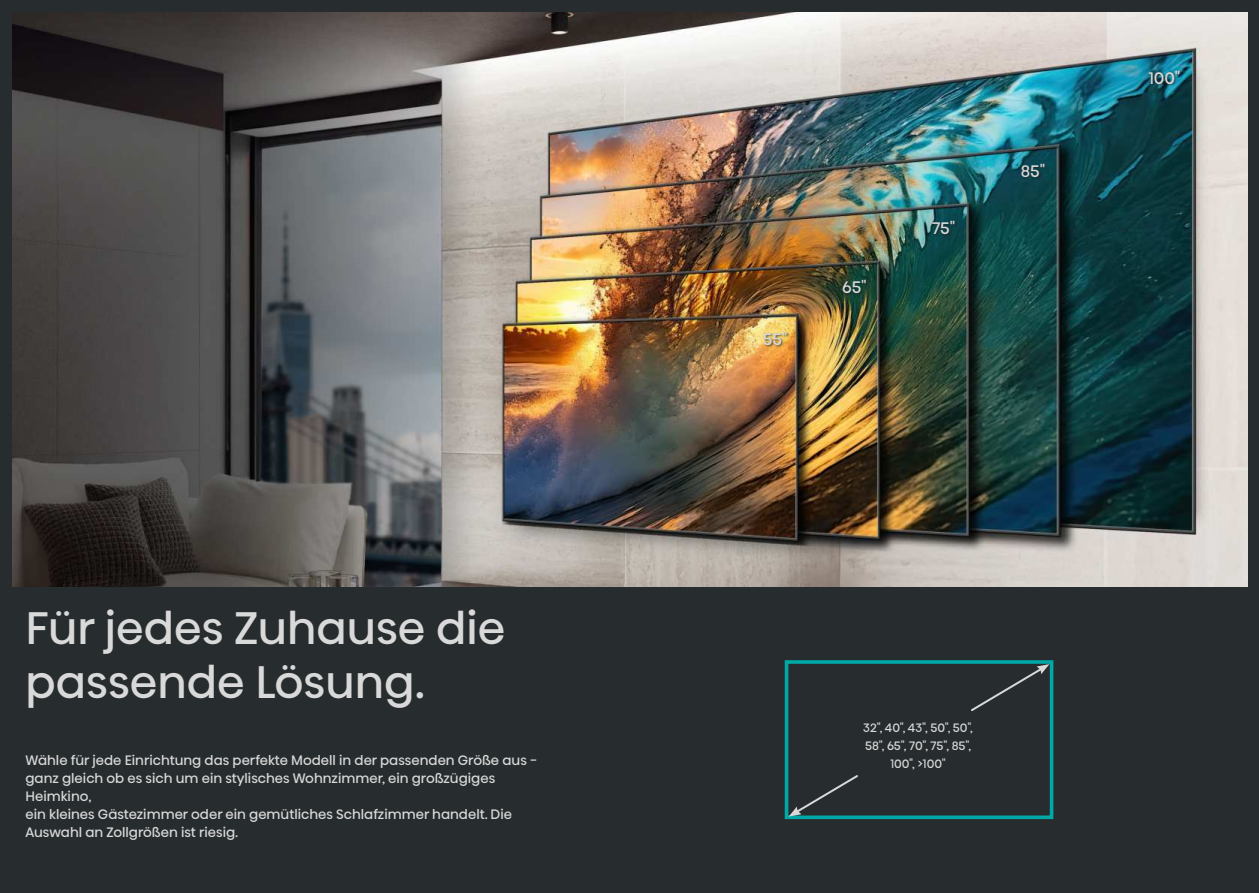
<style>
.page{position:relative;width:1259px;height:893px;background:#fff}
.page>*{position:absolute;margin:0;border:0;box-sizing:border-box;transform-origin:0 0}
.t1{font:45px/54px "Hisense Alfabet";color:#d8d9d8}
.t2{font:16.5px "Hisense Alfabet";color:#d8d9d8}
.t3{font:13.5px/18px "Hisense Alfabet";color:#d8d9d8}
.t4{font:12px/18px "Hisense Alfabet";color:#d8d9d8;text-align:center}
</style>
<div class="page">
<div style="left:629px;top:0;width:630px;height:893px;background:#272c2e"></div>
<div style="left:0;top:0;width:629px;height:893px;background:#272c2e"></div>
<img style="left:13px;top:13px;width:1234px;height:574px">
<div style="left:763px;top:331px;width:27px;height:17px;background:#231f20;opacity:.75"></div>
<div style="left:842px;top:280px;width:27px;height:16px;background:#231f20;opacity:.75"></div>
<div style="left:932px;top:220px;width:26px;height:17px;background:#231f20;opacity:.75"></div>
<div style="left:1021px;top:163px;width:27px;height:17px;background:#231f20;opacity:.75"></div>
<div style="left:1149px;top:70px;width:34px;height:17px;background:#231f20;opacity:.75"></div>
<div style="left:784px;top:660px;width:269px;height:159px;border:4px solid #00a9a7"></div>
<svg style="left:788px;top:773px;width:72px;height:44px"></svg>
<svg style="left:969px;top:664px;width:80px;height:49px"></svg>
<h1 class="t1" style="left:26px;top:600px;width:481px">Für jedes Zuhause die passende Lösung.</h1>
<p class="t3" style="left:26px;top:750px;width:513px">Wähle für jede Einrichtung das perfekte Modell in der passenden Größe aus - ganz gleich ob es sich um ein stylisches Wohnzimmer, ein großzügiges Heimkino,<br>ein kleines Gästezimmer oder ein gemütliches Schlafzimmer handelt. Die Auswahl an Zollgrößen ist riesig.</p>
<p class="t2" style="left:763px;top:328px;width:26px">55"</p>
<p class="t2" style="left:842px;top:277px;width:26px">65"</p>
<p class="t2" style="left:932px;top:218px;width:25px">75"</p>
<p class="t2" style="left:1020px;top:160px;width:26px">85"</p>
<p class="t2" style="left:1148px;top:67px;width:33px">100"</p>
<p class="t4" style="left:863px;top:718px;width:111px">32", 40", 43", 50", 50",<br>58", 65", 70", 75", 85",<br>100", &gt;100"</p>
</div>
